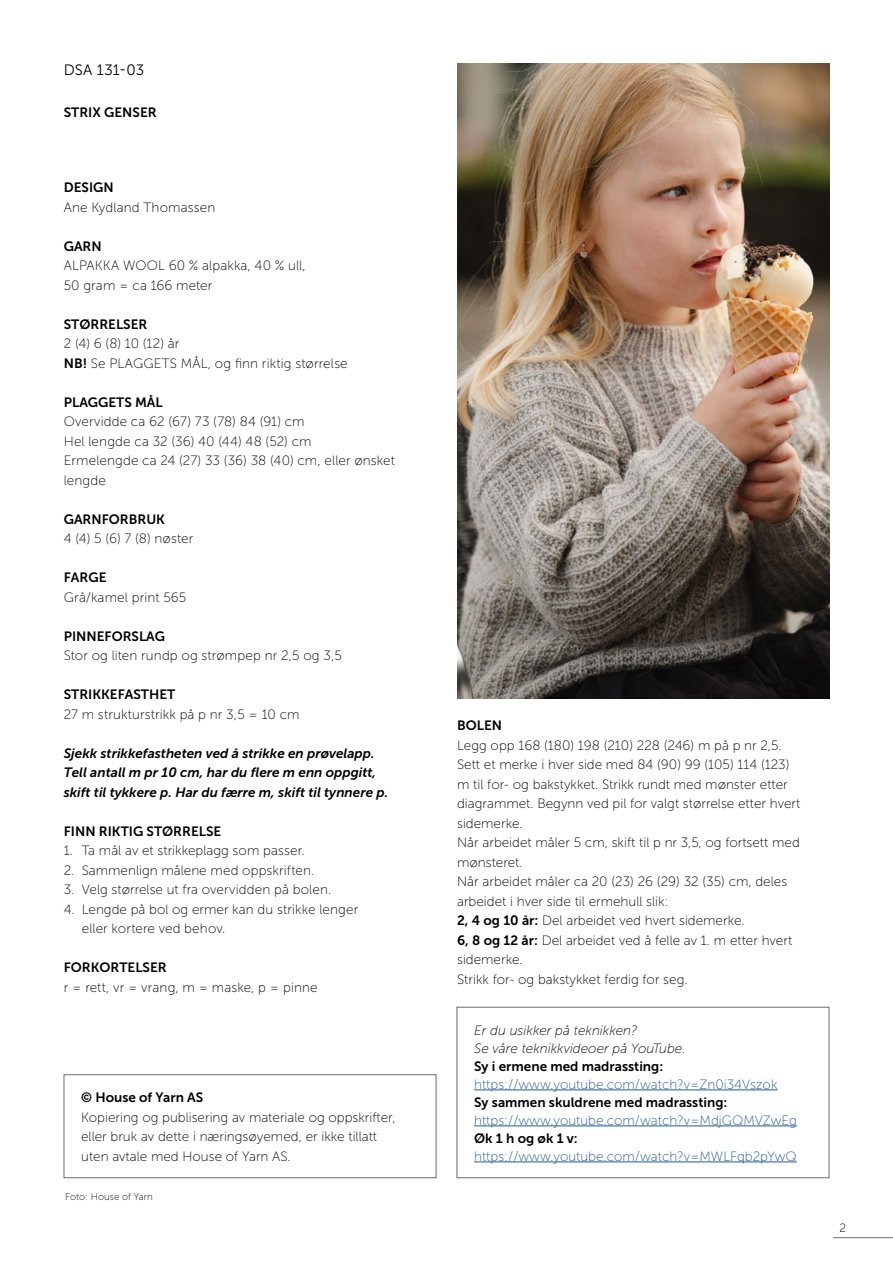
<style>
.page{position:relative;width:893px;height:1263px;background:#fff}
.page>*{position:absolute;margin:0;border:0;box-sizing:border-box;transform-origin:0 0}
.t1{font:15px "Museo Sans 300";letter-spacing:.005em;color:#000}
.INNHOLD_-_Uten_orddeling{font:13.5px/19.5px "Museo Sans 100";color:#000}
.Faktatekst{font:13.5px/19.5px "Museo Sans 100";letter-spacing:.01em;color:#000}
.Faktatekst-2{font:13.5px "Museo Sans 700";color:#000}
.Faktatekst-3{font:italic 13.5px "Museo Sans 700";color:#000}
.t2{font:13.5px "Museo Sans 100";color:#22599b}
.t3{font:italic 13.5px "Museo Sans 100";color:#000}
.INNHOLD_-_Uten_orddeling-2{font:13.5px "Museo Sans 700";color:#000}
.t4{font:12px "Museo Sans 100";color:#000}
.t5{font:9.75px "Museo Sans 100";color:#000}
.s1{font-family:"Museo Sans 700"}
</style>
<div class="page">
<hr style="left:833px;top:1237px;width:60px;height:1px;background:#6e6e6e">
<img style="left:457px;top:64px;width:372px;height:635px">
<div style="left:64px;top:1074px;width:372px;height:104px;border:1px solid #686c6e"></div>
<hr style="left:474px;top:1089px;width:303px;height:1px;background:#22599b">
<hr style="left:474px;top:1125px;width:323px;height:1px;background:#22599b">
<hr style="left:474px;top:1161px;width:323px;height:1px;background:#22599b">
<div style="left:457px;top:1007px;width:372px;height:171px;border:1px solid #686c6e"></div>
<p class="t1" style="left:64px;top:62px;width:82px">DSA 131-03</p>
<p class="Faktatekst-2" style="left:64px;top:105px;width:94px">STRIX GENSER</p>
<p class="Faktatekst-2" style="left:64px;top:180px;width:51px">DESIGN</p>
<p class="Faktatekst" style="left:64px;top:197px;width:153px">Ane Kydland Thomassen</p>
<p class="Faktatekst-2" style="left:64px;top:239px;width:40px">GARN</p>
<p class="Faktatekst" style="left:64px;top:256px;width:243px">ALPAKKA WOOL 60 % alpakka, 40 % ull,</p>
<p class="Faktatekst" style="left:64px;top:275px;width:150px">50 gram = ca 166 meter</p>
<p class="Faktatekst-2" style="left:64px;top:317px;width:85px">STØRRELSER</p>
<p class="Faktatekst" style="left:64px;top:334px;width:117px">2 (4) 6 (8) 10 (12) år</p>
<p class="Faktatekst" style="left:64px;top:353px;width:285px"><span class="s1">NB!</span> Se PLAGGETS MÅL, og finn riktig størrelse</p>
<p class="Faktatekst-2" style="left:64px;top:395px;width:101px">PLAGGETS MÅL</p>
<p class="Faktatekst" style="left:64px;top:412px;width:242px">Overvidde ca 62 (67) 73 (78) 84 (91) cm</p>
<p class="Faktatekst" style="left:64px;top:431px;width:249px">Hel lengde ca 32 (36) 40 (44) 48 (52) cm</p>
<p class="Faktatekst" style="left:64px;top:451px;width:333px">Ermelengde ca 24 (27) 33 (36) 38 (40) cm, eller ønsket lengde</p>
<p class="Faktatekst-2" style="left:64px;top:512px;width:103px">GARNFORBRUK</p>
<p class="Faktatekst" style="left:64px;top:529px;width:131px">4 (4) 5 (6) 7 (8) nøster</p>
<p class="Faktatekst-2" style="left:64px;top:570px;width:44px">FARGE</p>
<p class="Faktatekst" style="left:64px;top:587px;width:124px">Grå/kamel print 565</p>
<p class="Faktatekst-2" style="left:64px;top:629px;width:103px">PINNEFORSLAG</p>
<p class="Faktatekst" style="left:64px;top:646px;width:280px">Stor og liten rundp og strømpep nr 2,5 og 3,5</p>
<p class="Faktatekst-2" style="left:64px;top:687px;width:113px">STRIKKEFASTHET</p>
<p class="Faktatekst" style="left:64px;top:704px;width:237px">27 m strukturstrikk på p nr 3,5 = 10 cm</p>
<p class="Faktatekst-3" style="left:64px;top:746px;width:312px">Sjekk strikkefastheten ved å strikke en prøvelapp.</p>
<p class="Faktatekst-3" style="left:64px;top:765px;width:314px">Tell antall m pr 10 cm, har du flere m enn oppgitt,</p>
<p class="Faktatekst-3" style="left:64px;top:785px;width:326px">skift til tykkere p. Har du færre m, skift til tynnere p.</p>
<p class="Faktatekst-2" style="left:64px;top:824px;width:159px">FINN RIKTIG STØRRELSE</p>
<p class="Faktatekst" style="left:64px;top:841px;width:243px">1. Ta mål av et strikkeplagg som passer.</p>
<p class="Faktatekst" style="left:64px;top:860px;width:252px">2. Sammenlign målene med oppskriften.</p>
<p class="Faktatekst" style="left:64px;top:880px;width:269px">3. Velg størrelse ut fra overvidden på bolen.</p>
<p class="Faktatekst" style="left:64px;top:899px;width:296px">4. Lengde på bol og ermer kan du strikke lenger</p>
<p class="Faktatekst" style="left:82px;top:919px;width:145px">eller kortere ved behov.</p>
<p class="Faktatekst-2" style="left:64px;top:960px;width:104px">FORKORTELSER</p>
<p class="Faktatekst" style="left:64px;top:977px;width:255px">r = rett, vr = vrang, m = maske, p = pinne</p>
<p class="Faktatekst-2" style="left:81px;top:1090px;width:124px">© House of Yarn AS</p>
<p class="INNHOLD_-_Uten_orddeling" style="left:81px;top:1107px;width:316px">Kopiering og publisering av materiale og oppskrifter,</p>
<p class="INNHOLD_-_Uten_orddeling" style="left:81px;top:1127px;width:298px">eller bruk av dette i næringsøyemed, er ikke tillatt</p>
<p class="INNHOLD_-_Uten_orddeling" style="left:81px;top:1146px;width:211px">uten avtale med House of Yarn AS.</p>
<p class="t5" style="left:65px;top:1191px;width:89px">Foto: House of Yarn</p>
<p class="INNHOLD_-_Uten_orddeling-2" style="left:457px;top:718px;width:46px">BOLEN</p>
<p class="INNHOLD_-_Uten_orddeling" style="left:457px;top:735px;width:326px">Legg opp 168 (180) 198 (210) 228 (246) m på p nr 2,5.</p>
<p class="INNHOLD_-_Uten_orddeling" style="left:457px;top:755px;width:345px">Sett et merke i hver side med 84 (90) 99 (105) 114 (123) m til for- og bakstykket. Strikk rundt med mønster etter diagrammet. Begynn ved pil for valgt størrelse etter hvert sidemerke.</p>
<p class="INNHOLD_-_Uten_orddeling" style="left:457px;top:833px;width:344px">Når arbeidet måler 5 cm, skift til p nr 3,5, og fortsett med mønsteret.</p>
<p class="INNHOLD_-_Uten_orddeling" style="left:457px;top:872px;width:332px">Når arbeidet måler ca 20 (23) 26 (29) 32 (35) cm, deles arbeidet i hver side til ermehull slik:</p>
<p class="INNHOLD_-_Uten_orddeling" style="left:457px;top:911px;width:289px"><span class="s1">2, 4 og 10 år:</span> Del arbeidet ved hvert sidemerke.</p>
<p class="INNHOLD_-_Uten_orddeling" style="left:457px;top:930px;width:337px"><span class="s1">6, 8 og 12 år:</span> Del arbeidet ved å felle av 1. m etter hvert sidemerke.</p>
<p class="INNHOLD_-_Uten_orddeling" style="left:457px;top:969px;width:232px">Strikk for- og bakstykket ferdig for seg.</p>
<p class="t3" style="left:474px;top:1023px;width:165px">Er du usikker på teknikken?</p>
<p class="t3" style="left:474px;top:1041px;width:213px">Se våre teknikkvideoer på YouTube.</p>
<p class="Faktatekst-2" style="left:474px;top:1058px;width:191px">Sy i ermene med madrassting:</p>
<p class="t2" style="left:474px;top:1077px;width:305px">https://www.youtube.com/watch?v=Zn0i34Vszok</p>
<p class="Faktatekst-2" style="left:474px;top:1094px;width:255px">Sy sammen skuldrene med madrassting:</p>
<p class="t2" style="left:474px;top:1113px;width:324px">https://www.youtube.com/watch?v=MdjGQMVZwEg</p>
<p class="Faktatekst-2" style="left:474px;top:1130px;width:105px">Øk 1 h og øk 1 v:</p>
<p class="t2" style="left:474px;top:1149px;width:324px">https://www.youtube.com/watch?v=MWLFqb2pYwQ</p>
<p class="t4" style="left:839px;top:1221px;width:8px">2</p>
</div>
